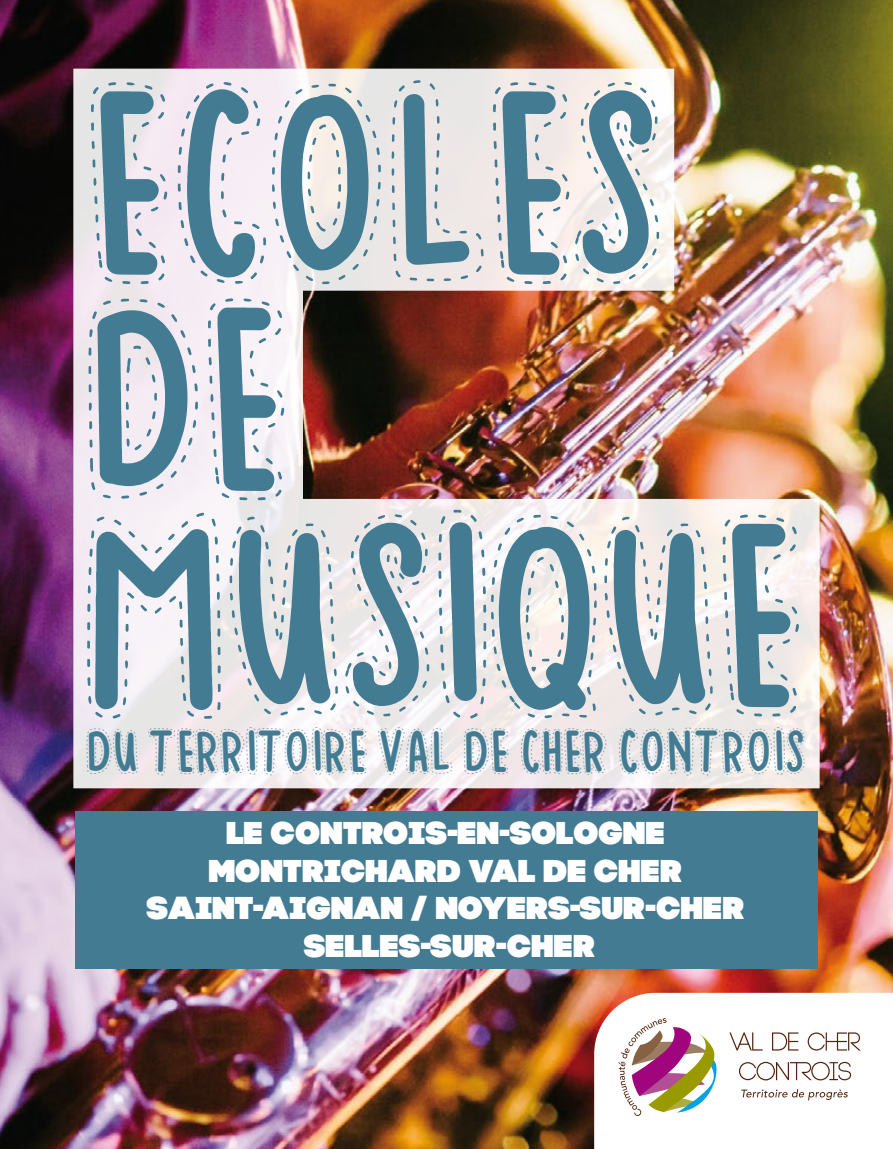
<style>
.page{position:relative;width:893px;height:1149px;background:#fff}
.page>*{position:absolute;margin:0;border:0;box-sizing:border-box;transform-origin:0 0}
.t1{font:189px/216px "BADUY";color:#437b93}
.t2{font:42.75px "BADUY";color:#437b93}
.t3{font:31.5px/37.8px "Code Pro Black";color:#fff;text-align:center}
</style>
<div class="page">
<img style="left:0;top:0;width:893px;height:1148px">
<img style="left:73px;top:69px;width:747px;height:719px">
<svg style="left:594px;top:992px;width:299px;height:156px"></svg>
<svg style="left:619px;top:1017px;width:100px;height:98px"></svg>
<svg style="left:741px;top:1088px;width:107px;height:12px"></svg>
<svg style="left:729px;top:1032px;width:34px;height:18px"></svg>
<svg style="left:772px;top:1032px;width:26px;height:18px"></svg>
<svg style="left:808px;top:1032px;width:53px;height:18px"></svg>
<svg style="left:739px;top:1061px;width:112px;height:19px"></svg>
<div style="left:75px;top:810px;width:743px;height:158px;background:#437b93"></div>
<h1 class="t1" style="left:86px;top:119px;width:718px">ECOLES<br>DE<br>MUSIQUE</h1>
<h2 class="t2" style="left:86px;top:736px;width:721px">DU TERRITOIRE VAL DE CHER CONTROIS</h2>
<p class="t3" style="left:147px;top:813px;width:600px">LE CONTROIS-EN-SOLOGNE<br>MONTRICHARD VAL DE CHER<br>SAINT-AIGNAN / NOYERS-SUR-CHER<br>SELLES-SUR-CHER</p>
</div>
